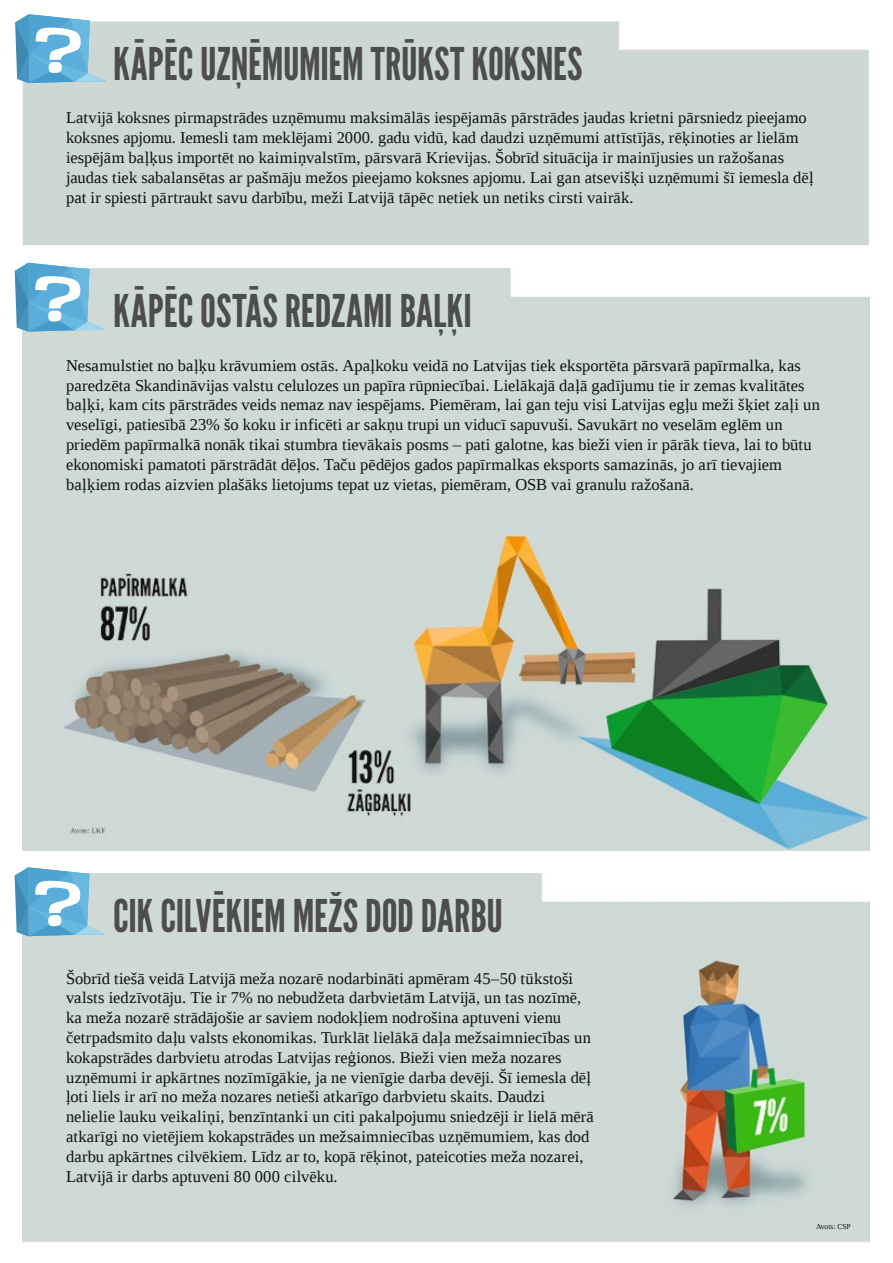
<style>
.page{position:relative;width:893px;height:1263px;background:#fff}
.page>*{position:absolute;margin:0;border:0;box-sizing:border-box;transform-origin:0 0}
.t1{font:45px "League Gothic";color:#4d4d4c}
.t2{font:16.5px/19.8px "Liberation Serif";letter-spacing:.005em;color:#111212}
.t3{font:7.5px "Liberation Serif";color:#111212}
</style>
<div class="page">
<img style="left:23px;top:873px;width:846px;height:370px">
<img style="left:23px;top:269px;width:846px;height:582px">
<div style="left:23px;top:21px;width:846px;height:224px;background:#cdd8d6"></div>
<svg style="left:15px;top:14px;width:91px;height:69px"></svg>
<div style="left:49px;top:62px;width:13px;height:11px;background:#fff;border-radius:5px"></div>
<svg style="left:15px;top:263px;width:91px;height:69px"></svg>
<div style="left:48px;top:310px;width:13px;height:12px;background:#fff;border-radius:5px"></div>
<svg style="left:15px;top:867px;width:91px;height:69px"></svg>
<div style="left:48px;top:915px;width:13px;height:11px;background:#fff;border-radius:5px"></div>
<h1 class="t1" style="left:113px;top:37px;width:471px">KĀPĒC UZŅĒMUMIEM TRŪKST KOKSNES</h1>
<p class="t2" style="left:66px;top:108px;width:749px">Latvijā koksnes pirmapstrādes uzņēmumu maksimālās iespējamās pārstrādes jaudas krietni pārsniedz pieejamo koksnes apjomu. Iemesli tam meklējami 2000. gadu vidū, kad daudzi uzņēmumi attīstījās, rēķinoties ar lielām iespējām baļķus importēt no kaimiņvalstīm, pārsvarā Krievijas. Šobrīd situācija ir mainījusies un ražošanas jaudas tiek sabalansētas ar pašmāju mežos pieejamo koksnes apjomu. Lai gan atsevišķi uzņēmumi šī iemesla dēļ pat ir spiesti pārtraukt savu darbību, meži Latvijā tāpēc netiek un netiks cirsti vairāk.</p>
<h1 class="t1" style="left:113px;top:285px;width:360px">KĀPĒC OSTĀS REDZAMI BAĻĶI</h1>
<p class="t2" style="left:66px;top:355px;width:756px">Nesamulstiet no baļķu krāvumiem ostās. Apaļkoku veidā no Latvijas tiek eksportēta pārsvarā papīrmalka, kas paredzēta Skandināvijas valstu celulozes un papīra rūpniecībai. Lielākajā daļā gadījumu tie ir zemas kvalitātes baļķi, kam cits pārstrādes veids nemaz nav iespējams. Piemēram, lai gan teju visi Latvijas egļu meži šķiet zaļi un veselīgi, patiesībā 23% šo koku ir inficēti ar sakņu trupi un viducī sapuvuši. Savukārt no veselām eglēm un priedēm papīrmalkā nonāk tikai stumbra tievākais posms – pati galotne, kas bieži vien ir pārāk tieva, lai to būtu ekonomiski pamatoti pārstrādāt dēļos. Taču pēdējos gados papīrmalkas eksports samazinās, jo arī tievajiem baļķiem rodas aizvien plašāks lietojums tepat uz vietas, piemēram, OSB vai granulu ražošanā.</p>
<h1 class="t1" style="left:113px;top:889px;width:391px">CIK CILVĒKIEM MEŽS DOD DARBU</h1>
<p class="t2" style="left:66px;top:968px;width:529px">Šobrīd tiešā veidā Latvijā meža nozarē nodarbināti apmēram 45–50 tūkstoši valsts iedzīvotāju. Tie ir 7% no nebudžeta darbvietām Latvijā, un tas nozīmē, ka meža nozarē strādājošie ar saviem nodokļiem nodrošina aptuveni vienu četrpadsmito daļu valsts ekonomikas. Turklāt lielākā daļa mežsaimniecības un kokapstrādes darbvietu atrodas Latvijas reģionos. Bieži vien meža nozares uzņēmumi ir apkārtnes nozīmīgākie, ja ne vienīgie darba devēji. Šī iemesla dēļ ļoti liels ir arī no meža nozares netieši atkarīgo darbvietu skaits. Daudzi nelielie lauku veikaliņi, benzīntanki un citi pakalpojumu sniedzēji ir lielā mērā atkarīgi no vietējiem kokapstrādes un mežsaimniecības uzņēmumiem, kas dod darbu apkārtnes cilvēkiem. Līdz ar to, kopā rēķinot, pateicoties meža nozarei, Latvijā ir darbs aptuveni 80 000 cilvēku.</p>
<p class="t3" style="left:816px;top:1221px;width:36px">Avots: CSP</p>
</div>
